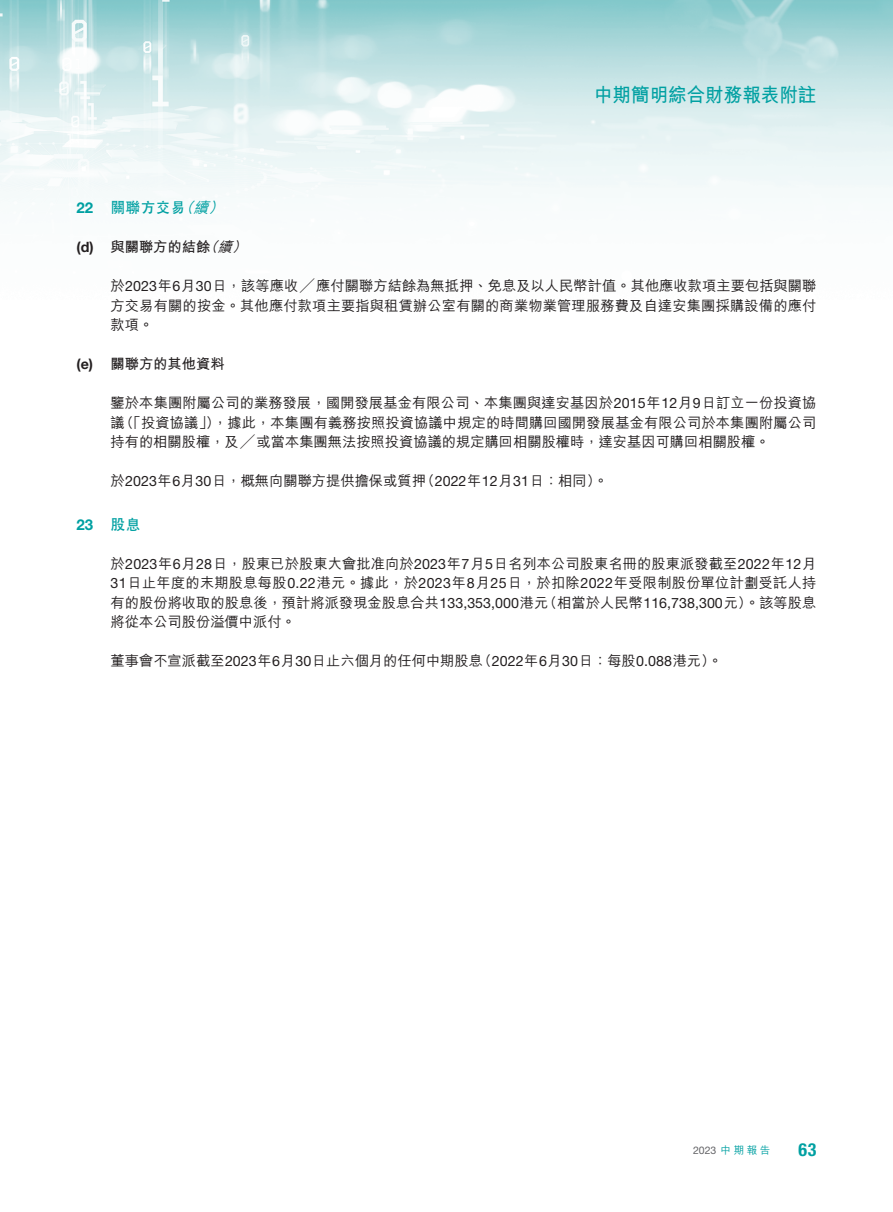
<style>
.page{position:relative;width:893px;height:1212px;background:#fff}
.page>*{position:absolute;margin:0;border:0;box-sizing:border-box;transform-origin:0 0}
.t1{font:700 19.5px "M Hei HK";color:#00a0a2;scale:.95 1}
.t2{font:700 condensed 18px "Helvetica Neue LT Std";color:#00a0a2}
.t3{font:700 15px "C Hei 2 HK";color:#00a0a2}
.t4{font:700 15px "Helvetica Neue LT Std";color:#00a0a2}
.t5{font:500 14.25px/19.5px "M Hei HK";color:#231f20;text-align:justify}
.t6{font:700 14.25px "M Hei HK";color:#231f20}
.t7{font:10.5px "Helvetica Neue LT Std";color:#636366}
.s1{font-family:"Helvetica Neue LT Std"}
.s2{font-family:"M Hei HK";font-weight:500;font-style:italic}
.s3{font-weight:500;font-style:italic}
.s4{font-family:"Helvetica Neue LT Std";font-weight:400}
.s5{font-family:"C Hei 2 HK"}
.s6{font-family:"M Hei HK";font-weight:500;color:#00a0a2}
</style>
<div class="page">
<img style="left:0;top:0;width:893px;height:192px">
<h1 class="t1" style="left:594px;top:81px;width:236px">中期簡明綜合財務報表附註</h1>
<p class="t3" style="left:77px;top:197px;width:154px"><span class="s1">22</span> 關聯方交易<span class="s2">（續）</span></p>
<p class="t6" style="left:77px;top:237px;width:176px"><span class="s1">(d)</span> 與關聯方的結餘<span class="s3">（續）</span></p>
<p class="t5" style="left:111px;top:275px;width:707px">於<span class="s4">2023</span>年<span class="s4">6</span>月<span class="s4">30</span>日，該等應收╱應付關聯方結餘為無抵押、免息及以人民幣計值。其他應收款項主要包括與關聯方交易有關的按金。其他應付款項主要指與租賃辦公室有關的商業物業管理服務費及自達安集團採購設備的應付款項。</p>
<p class="t6" style="left:77px;top:354px;width:150px"><span class="s1">(e)</span> 關聯方的其他資料</p>
<p class="t5" style="left:111px;top:392px;width:707px">鑒於本集團附屬公司的業務發展，國開發展基金有限公司、本集團與達安基因於<span class="s4">2015</span>年<span class="s4">12</span>月<span class="s4">9</span>日訂立一份投資協議（「投資協議」），據此，本集團有義務按照投資協議中規定的時間購回國開發展基金有限公司於本集團附屬公司持有的相關股權，及╱或當本集團無法按照投資協議的規定購回相關股權時，達安基因可購回相關股權。</p>
<p class="t5" style="left:111px;top:470px;width:499px">於<span class="s4">2023</span>年<span class="s4">6</span>月<span class="s4">30</span>日，概無向關聯方提供擔保或質押（<span class="s4">2022</span>年<span class="s4">12</span>月<span class="s4">31</span>日：相同）。</p>
<p class="t4" style="left:77px;top:515px;width:66px">23 <span class="s5">股息</span></p>
<p class="t5" style="left:111px;top:553px;width:707px">於<span class="s4">2023</span>年<span class="s4">6</span>月<span class="s4">28</span>日，股東已於股東大會批准向於<span class="s4">2023</span>年<span class="s4">7</span>月<span class="s4">5</span>日名列本公司股東名冊的股東派發截至<span class="s4">2022</span>年<span class="s4">12</span>月<span class="s4">31</span>日止年度的末期股息每股<span class="s4">0.22</span>港元。據此，於<span class="s4">2023</span>年<span class="s4">8</span>月<span class="s4">25</span>日，於扣除<span class="s4">2022</span>年受限制股份單位計劃受託人持有的股份將收取的股息後，預計將派發現金股息合共<span class="s4">133,353,000</span>港元（相當於人民幣<span class="s4">116,738,300</span>元）。該等股息將從本公司股份溢價中派付。</p>
<p class="t5" style="left:111px;top:650px;width:613px">董事會不宣派截至<span class="s4">2023</span>年<span class="s4">6</span>月<span class="s4">30</span>日止六個月的任何中期股息（<span class="s4">2022</span>年<span class="s4">6</span>月<span class="s4">30</span>日：每股<span class="s4">0.088</span>港元）。</p>
<p class="t7" style="left:693px;top:1144px;width:79px">2023 <span class="s6">中期報告</span></p>
<p class="t2" style="left:798px;top:1138px;width:20px">63</p>
</div>
